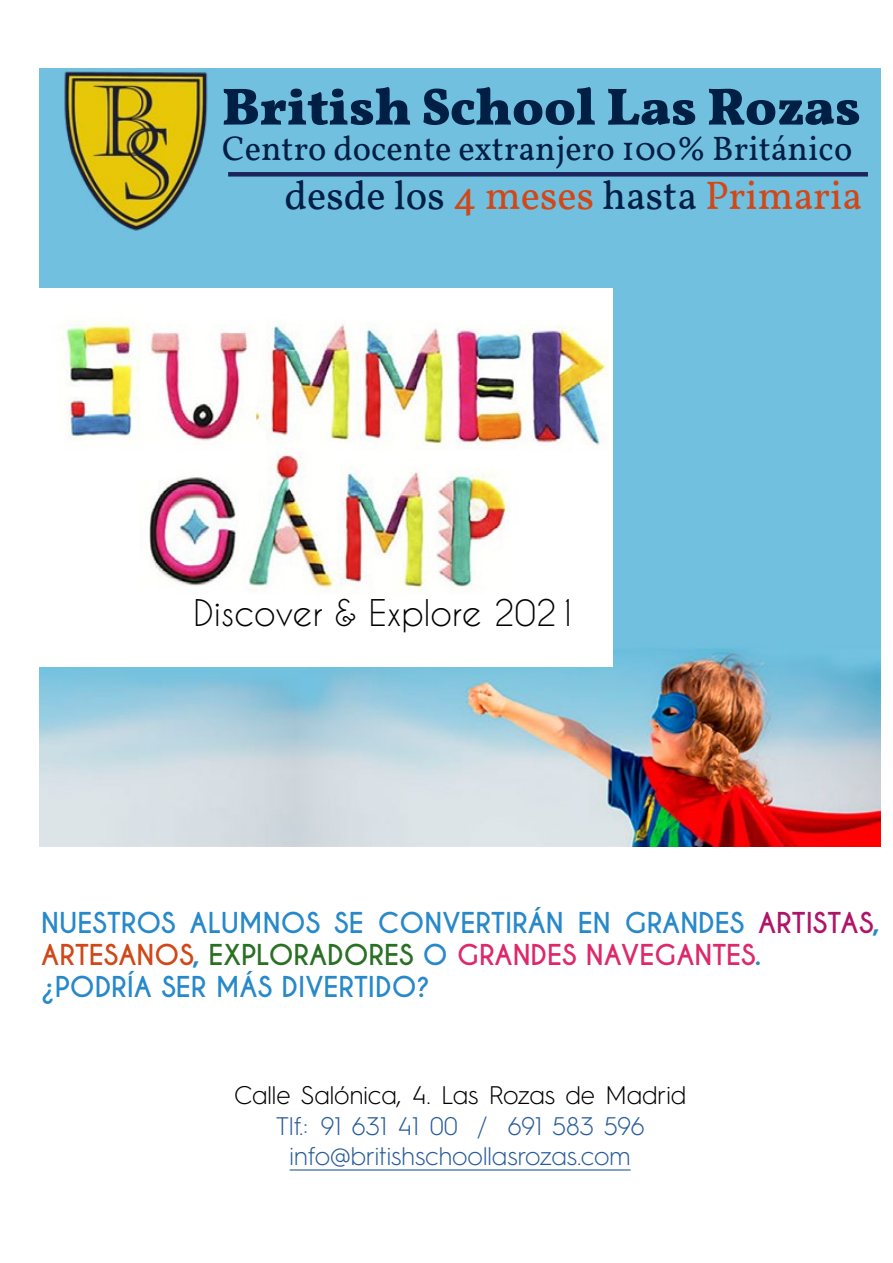
<style>
.page{position:relative;width:893px;height:1263px;background:#fff}
.page>*{position:absolute;margin:0;border:0;box-sizing:border-box;transform-origin:0 0}
.t1{font:700 52.5px "Vollkorn";color:#001f45}
.t2{font:40.5px "Vollkorn";color:#d14818}
.t3{font:34.5px "Vollkorn";color:#001f45}
.t4{font:34.5px "Caviar Dreams";color:#000}
.t5{font:700 27px/32.4px "Caviar Dreams";color:#2789ca}
.t6{font:27px "Vollkorn";color:#001f45}
.t7{font:300 25.5px/30.6px "Hurme Geometric Sans 3";color:#275b9b;text-align:center}
.t8{font:300 25.5px "Hurme Geometric Sans 3";color:#000}
.s1{color:#001f45}
.s2{color:#b01468}
.s3{color:#d14818}
.s4{color:#2a7023}
.s5{color:#dd296c}
</style>
<div class="page">
<hr style="left:290px;top:1169px;width:341px;height:1px;background:#275b9b">
<img style="left:40px;top:69px;width:841px;height:777px">
<img style="left:59px;top:69px;width:153px;height:166px">
<img style="left:40px;top:288px;width:572px;height:379px">
<div style="left:228px;top:172px;width:640px;height:5px;background:#1d235c"></div>
<h1 class="t1" style="left:222px;top:75px;width:640px">British School Las Rozas</h1>
<p class="t6" style="left:220px;top:88px;width:239px">Summer Camp 2021</p>
<p class="t3" style="left:222px;top:128px;width:632px">Centro docente extranjero 100% Británico</p>
<h2 class="t2" style="left:284px;top:171px;width:579px"><span class="s1">desde los</span> 4 meses <span class="s1">hasta</span> Primaria</h2>
<p class="t4" style="left:194px;top:592px;width:386px">Discover &amp; Explore 2021</p>
<p class="t5" style="left:41px;top:907px;width:840px">NUESTROS ALUMNOS SE CONVERTIRÁN EN GRANDES <span class="s2">ARTISTAS</span>,<br><span class="s3">ARTESANOS</span>, <span class="s4">EXPLORADORES</span> O <span class="s5">GRANDES NAVEGANTES</span>.<br>¿PODRÍA SER MÁS DIVERTIDO?</p>
<p class="t8" style="left:234px;top:1078px;width:454px">Calle Salónica, 4. Las Rozas de Madrid</p>
<p class="t7" style="left:276px;top:1109px;width:370px">Tlf.: 91 631 41 00 / 691 583 596 info@britishschoollasrozas.com</p>
</div>
